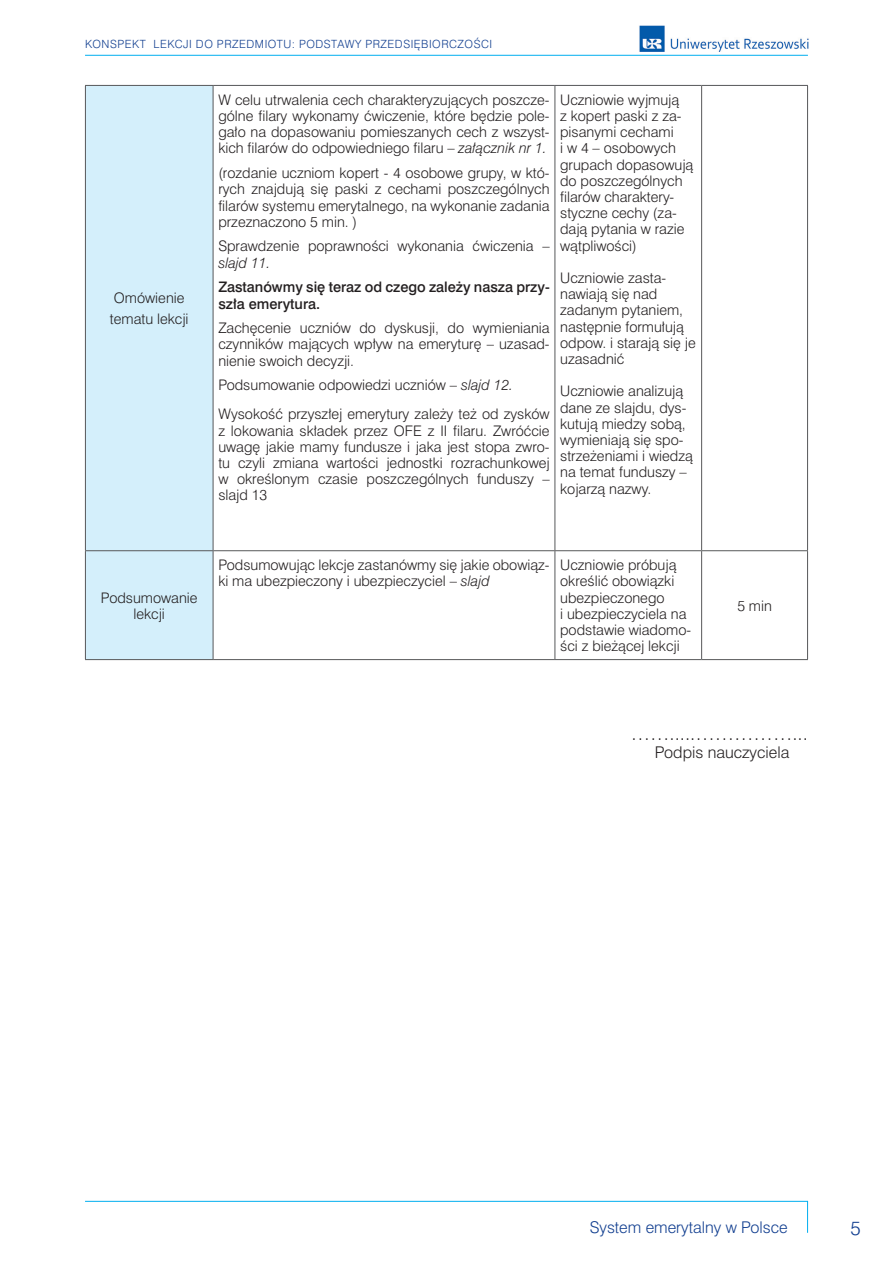
<style>
.page{position:relative;width:893px;height:1263px;background:#fff}
.page>*{position:absolute;margin:0;border:0;box-sizing:border-box;transform-origin:0 0}
.t1{font:18px "Swis 721 Lt PL";color:#231f20}
.t2{font:18px "Swis 721 Lt PL";color:#123f90}
.t3{font:15px "Swis 721 Lt PL";color:#123f90}
.t4{font:15px "Swis 721 Lt PL";color:#231f20}
.t5{font:13.5px/16.2px "Swis 721 Lt PL";color:#231f20}
.t6{font:13.5px/16.2px "Swis 721 Md PL";color:#231f20}
.t7{font:italic 13.5px "Swis 721 Lt PL";color:#231f20}
.t8{font:10.5px "Swis 721 Lt PL";letter-spacing:.05em;color:#123f90}
.s1{font-style:italic}
</style>
<div class="page">
<hr style="left:85px;top:1201px;width:723px;height:1px;background:#00aeef">
<hr style="left:807px;top:1201px;width:1px;height:32px;background:#00aeef">
<img style="left:639px;top:25px;width:170px;height:26px">
<hr style="left:85px;top:55px;width:723px;height:1px;background:#00aeef">
<div style="left:86px;top:86px;width:127px;height:573px;background:#d4effb"></div>
<hr style="left:85px;top:86px;width:1px;height:464px;background:#57585a">
<hr style="left:213px;top:86px;width:1px;height:464px;background:#57585a">
<hr style="left:555px;top:86px;width:1px;height:464px;background:#57585a">
<hr style="left:701px;top:86px;width:1px;height:464px;background:#57585a">
<hr style="left:807px;top:86px;width:1px;height:464px;background:#57585a">
<hr style="left:85px;top:85px;width:128px;height:1px;background:#57585a">
<hr style="left:213px;top:85px;width:342px;height:1px;background:#57585a">
<hr style="left:555px;top:85px;width:147px;height:1px;background:#57585a">
<hr style="left:702px;top:85px;width:106px;height:1px;background:#57585a">
<hr style="left:85px;top:550px;width:128px;height:1px;background:#57585a">
<hr style="left:85px;top:551px;width:1px;height:108px;background:#57585a">
<hr style="left:213px;top:550px;width:342px;height:1px;background:#57585a">
<hr style="left:213px;top:551px;width:1px;height:108px;background:#57585a">
<hr style="left:555px;top:550px;width:147px;height:1px;background:#57585a">
<hr style="left:555px;top:551px;width:1px;height:108px;background:#57585a">
<hr style="left:702px;top:550px;width:106px;height:1px;background:#57585a">
<hr style="left:701px;top:551px;width:1px;height:108px;background:#57585a">
<hr style="left:807px;top:551px;width:1px;height:108px;background:#57585a">
<hr style="left:85px;top:659px;width:128px;height:1px;background:#57585a">
<hr style="left:213px;top:659px;width:342px;height:1px;background:#57585a">
<hr style="left:555px;top:659px;width:147px;height:1px;background:#57585a">
<hr style="left:702px;top:659px;width:106px;height:1px;background:#57585a">
<p class="t8" style="left:85px;top:37px;width:409px">KONSPEKT LEKCJI DO PRZEDMIOTU: PODSTAWY PRZEDSIĘBIORCZOŚCI</p>
<p class="t5" style="left:110px;top:287px;width:80px;line-height:21px">Omówienie tematu lekcji</p>
<p class="t5" style="left:218px;top:91px;width:333px;text-align:justify">W celu utrwalenia cech charakteryzujących poszcze&shy;gólne filary wykonamy ćwiczenie, które będzie pole&shy;gało na dopasowaniu pomieszanych cech z wszyst&shy;kich filarów do odpowiedniego filaru – <span class="s1">załącznik nr 1.</span></p>
<p class="t5" style="left:218px;top:165px;width:333px;text-align:justify">(rozdanie uczniom kopert - 4 osobowe grupy, w któ&shy;rych znajdują się paski z cechami poszczególnych filarów systemu emerytalnego, na wykonanie zadania przeznaczono 5 min. )</p>
<p class="t5" style="left:218px;top:238px;width:333px">Sprawdzenie poprawności wykonania ćwiczenia –</p>
<p class="t7" style="left:218px;top:254px;width:54px">slajd 11.</p>
<p class="t6" style="left:218px;top:279px;width:333px">Zastanówmy się teraz od czego zależy nasza przy&shy;szła emerytura.</p>
<p class="t5" style="left:218px;top:320px;width:333px;text-align:justify">Zachęcenie uczniów do dyskusji, do wymieniania czynników mających wpływ na emeryturę – uzasad&shy;nienie swoich decyzji.</p>
<p class="t5" style="left:218px;top:371px;width:333px;line-height:29px">Podsumowanie odpowiedzi uczniów – <span class="s1">slajd 12.<br></span>Wysokość przyszłej emerytury zależy też od zysków</p>
<p class="t5" style="left:218px;top:422px;width:333px;text-align:justify">z lokowania składek przez OFE z II filaru. Zwróćcie uwagę jakie mamy fundusze i jaka jest stopa zwro&shy;tu czyli zmiana wartości jednostki rozrachunkowej w określonym czasie poszczególnych funduszy – slajd 13</p>
<p class="t5" style="left:560px;top:91px;width:135px">Uczniowie wyjmują<br>z kopert paski z za&shy;pisanymi cechami<br>i w 4 – osobowych grupach dopasowują do poszczególnych filarów charaktery&shy;styczne cechy (za&shy;dają pytania w razie wątpliwości)</p>
<p class="t5" style="left:560px;top:270px;width:137px">Uczniowie zasta&shy;nawiają się nad zadanym pytaniem, następnie formułują odpow. i starają się je uzasadnić</p>
<p class="t5" style="left:560px;top:383px;width:134px">Uczniowie analizują dane ze slajdu, dys&shy;kutują miedzy sobą, wymieniają się spo&shy;strzeżeniami i wiedzą na temat funduszy – kojarzą nazwy.</p>
<p class="t5" style="left:101px;top:589px;width:98px;text-align:center">Podsumowanie lekcji</p>
<p class="t5" style="left:218px;top:557px;width:333px">Podsumowując lekcje zastanówmy się jakie obowiąz&shy;ki ma ubezpieczony i ubezpieczyciel – <span class="s1">slajd</span></p>
<p class="t5" style="left:560px;top:557px;width:132px">Uczniowie próbują określić obowiązki ubezpieczonego<br>i ubezpieczyciela na podstawie wiadomo&shy;ści z bieżącej lekcji</p>
<p class="t5" style="left:737px;top:597px;width:36px">5 min</p>
<h1 class="t1" style="left:631px;top:722px;width:179px">…….....……………...</h1>
<p class="t4" style="left:655px;top:743px;width:136px">Podpis nauczyciela</p>
<p class="t3" style="left:590px;top:1217px;width:200px">System emerytalny w Polsce</p>
<h1 class="t2" style="left:850px;top:1216px;width:12px">5</h1>
</div>
